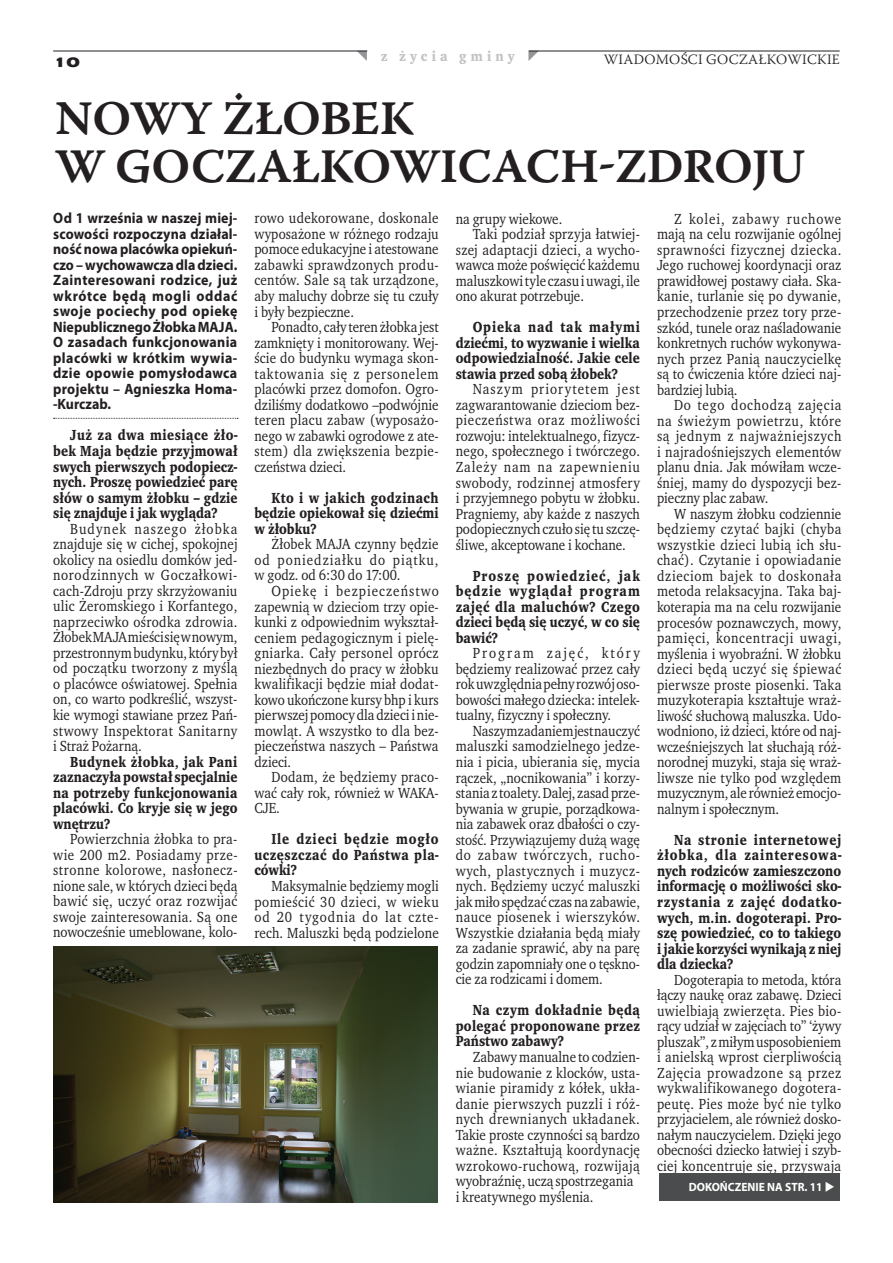
<style>
.page{position:relative;width:893px;height:1263px;background:#fff}
.page>*{position:absolute;margin:0;border:0;box-sizing:border-box;transform-origin:0 0}
.t1{font:48px/48px "Warnock Pro Semibold Capt";letter-spacing:-.02em;color:#231f20}
.t2{font:15px/15.5px "Wro Text";color:#231f20;text-align:justify;scale:.93 1}
.t3{font:700 15px/15.5px "Wro Text";letter-spacing:.005em;color:#231f20;text-align:justify;scale:.93 1}
.t4{font:700 15px/15.6px "Myriad Pro";letter-spacing:.02em;color:#231f20;text-align:justify;scale:.93 1}
.t5{font:15px "Wro Text";letter-spacing:.025em;color:#231f20;scale:.93 1}
.t6{font:15px "Wro Text";letter-spacing:.02em;color:#231f20;scale:.93 1}
.t7{font:300 14.25px "Warnock Pro";letter-spacing:.02em;color:#231f20}
.t8{font:700 14.25px "Wro Text";letter-spacing:.29em;color:#c1c2c4}
.t9{font:900 expanded 14.25px "Nimbus San TCE";color:#231f20}
.t10{font:700 12px "Myriad Pro";color:#fff;scale:.96 1}
</style>
<div class="page">
<hr style="left:53px;top:51px;width:314px;height:1px;background:#231f20">
<hr style="left:529px;top:51px;width:311px;height:1px;background:#231f20">
<svg style="left:54px;top:418px;width:184px;height:1px"></svg>
<div style="left:659px;top:1173px;width:180px;height:27px;background:#4b4c4d"></div>
<img style="left:53px;top:946px;width:384px;height:256px">
<p class="t9" style="left:53px;top:54px;width:28px">10</p>
<p class="t8" style="left:381px;top:47px;width:135px">z życia gminy</p>
<p class="t7" style="left:604px;top:51px;width:237px">WIADOMOŚCI GOCZAŁKOWICKIE</p>
<h1 class="t1" style="left:55px;top:94px;width:750px">NOWY ŻŁOBEK<br>W GOCZAŁKOWICACH-ZDROJU</h1>
<p class="t4" style="left:53px;top:210px;width:200px">Od 1 września w naszej miej&shy;scowości rozpoczyna działal&shy;ność nowa placówka opiekuń&shy;czo – wychowawcza dla dzieci.<br>Zainteresowani rodzice, już wkrótce będą mogli oddać swoje pociechy pod opiekę Niepublicznego Żłobka MAJA.<br>O zasadach funkcjonowania placówki w krótkim wywia&shy;dzie opowie pomysłodawca projektu – Agnieszka Homa--Kurczab.</p>
<p class="t3" style="left:53px;top:428px;width:200px;text-indent:17px">Już za dwa miesiące żło&shy;bek Maja będzie przyjmował swych pierwszych podopiecz&shy;nych. Proszę powiedzieć parę słów o samym żłobku – gdzie się znajduje i jak wygląda?</p>
<p class="t2" style="left:53px;top:521px;width:200px;text-indent:17px">Budynek naszego żłobka znajduje się w cichej, spokojnej okolicy na osiedlu domków jed&shy;norodzinnych w Goczałkowi&shy;cach-Zdroju przy skrzyżowaniu ulic Żeromskiego i Korfantego, naprzeciwko ośrodka zdrowia.<br>Żłobek MAJA mieści się w nowym, przestronnym budynku, który był od początku tworzony z myślą o placówce oświatowej. Spełnia on, co warto podkreślić, wszyst&shy;kie wymogi stawiane przez Pań&shy;stwowy Inspektorat Sanitarny i Straż Pożarną.</p>
<p class="t3" style="left:53px;top:754px;width:200px;text-indent:17px">Budynek żłobka, jak Pani zaznaczyła powstał specjalnie na potrzeby funkcjonowania placówki. Co kryje się w jego wnętrzu?</p>
<p class="t2" style="left:53px;top:831px;width:200px;text-indent:17px">Powierzchnia żłobka to pra&shy;wie 200 m2. Posiadamy prze&shy;stronne kolorowe, nasłonecz&shy;nione sale, w których dzieci będą bawić się, uczyć oraz rozwijać swoje zainteresowania. Są one nowocześnie umeblowane, kolo-</p>
<p class="t2" style="left:254px;top:210px;width:200px">rowo udekorowane, doskonale wyposażone w różnego rodzaju pomoce edukacyjne i atestowane zabawki sprawdzonych produ&shy;centów. Sale są tak urządzone, aby maluchy dobrze się tu czuły i były bezpieczne.</p>
<p class="t2" style="left:254px;top:319px;width:200px;text-indent:17px">Ponadto, cały teren żłobka jest zamknięty i monitorowany. Wej&shy;ście do budynku wymaga skon&shy;taktowania się z personelem placówki przez domofon. Ogro&shy;dziliśmy dodatkowo –podwójnie teren placu zabaw (wyposażo&shy;nego w zabawki ogrodowe z ate&shy;stem) dla zwiększenia bezpie&shy;czeństwa dzieci.</p>
<p class="t3" style="left:254px;top:490px;width:200px;text-indent:17px">Kto i w jakich godzinach będzie opiekował się dziećmi w żłobku?</p>
<p class="t2" style="left:254px;top:536px;width:200px;text-indent:17px">Żłobek MAJA czynny będzie od poniedziałku do piątku, w godz. od 6:30 do 17:00.</p>
<p class="t2" style="left:254px;top:583px;width:200px;text-indent:17px">Opiekę i bezpieczeństwo zapewnią w dzieciom trzy opie&shy;kunki z odpowiednim wykształ&shy;ceniem pedagogicznym i pielę&shy;gniarka. Cały personel oprócz niezbędnych do pracy w żłobku kwalifikacji będzie miał dodat&shy;kowo ukończone kursy bhp i kurs pierwszej pomocy dla dzieci i nie&shy;mowląt. A wszystko to dla bez&shy;pieczeństwa naszych – Państwa dzieci.</p>
<p class="t2" style="left:254px;top:769px;width:200px;text-indent:17px">Dodam, że będziemy praco&shy;wać cały rok, również w WAKA-CJE.</p>
<p class="t3" style="left:254px;top:832px;width:200px;text-indent:17px">Ile dzieci będzie mogło uczęszczać do Państwa pla&shy;cówki?</p>
<p class="t2" style="left:254px;top:878px;width:200px;text-indent:17px">Maksymalnie będziemy mogli pomieścić 30 dzieci, w wieku od 20 tygodnia do lat czte&shy;rech. Maluszki będą podzielone</p>
<p class="t2" style="left:456px;top:211px;width:116px">na grupy wiekowe.</p>
<p class="t6" style="left:473px;top:225px;width:181px">Taki podział sprzyja łatwiej-</p>
<p class="t5" style="left:456px;top:240px;width:200px">szej adaptacji dzieci, a wycho-</p>
<p class="t2" style="left:456px;top:257px;width:200px">wawca może poświęcić każdemu</p>
<p class="t2" style="left:456px;top:273px;width:200px">maluszkowi tyle czasu i uwagi, ile</p>
<p class="t2" style="left:456px;top:288px;width:139px">ono akurat potrzebuje.</p>
<p class="t3" style="left:456px;top:320px;width:200px;text-indent:17px">Opieka nad tak małymi dziećmi, to wyzwanie i wielka odpowiedzialność. Jakie cele stawia przed sobą żłobek?</p>
<p class="t2" style="left:456px;top:381px;width:200px;text-indent:17px">Naszym priorytetem jest zagwarantowanie dzieciom bez&shy;pieczeństwa oraz możliwości rozwoju: intelektualnego, fizycz&shy;nego, społecznego i twórczego.<br>Zależy nam na zapewnieniu swobody, rodzinnej atmosfery i przyjemnego pobytu w żłobku.<br>Pragniemy, aby każde z naszych podopiecznych czuło się tu szczę&shy;śliwe, akceptowane i kochane.</p>
<p class="t3" style="left:456px;top:568px;width:200px;text-indent:17px">Proszę powiedzieć, jak będzie wyglądał program zajęć dla maluchów? Czego dzieci będą się uczyć, w co się bawić?</p>
<p class="t2" style="left:456px;top:645px;width:200px;text-indent:17px">Program zajęć, który będziemy realizować przez cały rok uwzględnia pełny rozwój oso&shy;bowości małego dziecka: intelek&shy;tualny, fizyczny i społeczny.</p>
<p class="t2" style="left:456px;top:723px;width:200px;text-indent:17px">Naszym zadaniem jest nauczyć maluszki samodzielnego jedze&shy;nia i picia, ubierania się, mycia rączek, „nocnikowania” i korzy&shy;stania z toalety. Dalej, zasad prze&shy;bywania w grupie, porządkowa&shy;nia zabawek oraz dbałości o czy&shy;stość. Przywiązujemy dużą wagę do zabaw twórczych, rucho&shy;wych, plastycznych i muzycz&shy;nych. Będziemy uczyć maluszki jak miło spędzać czas na zabawie, nauce piosenek i wierszyków.<br>Wszystkie działania będą miały za zadanie sprawić, aby na parę godzin zapomniały one o tęskno&shy;cie za rodzicami i domem.</p>
<p class="t3" style="left:456px;top:1003px;width:200px;text-indent:17px">Na czym dokładnie będą polegać proponowane przez Państwo zabawy?</p>
<p class="t2" style="left:456px;top:1049px;width:200px;text-align:left;text-indent:17px">Zabawy manualne to codzien&shy;nie budowanie z klocków, usta&shy;wianie piramidy z kółek, ukła&shy;danie pierwszych puzzli i róż&shy;nych drewnianych układanek.<br>Takie proste czynności są bardzo ważne. Kształtują koordynację wzrokowo-ruchową, rozwijają wyobraźnię, uczą spostrzegania i kreatywnego myślenia.</p>
<p class="t2" style="left:657px;top:211px;width:200px;text-indent:17px">Z kolei, zabawy ruchowe mają na celu rozwijanie ogólnej sprawności fizycznej dziecka.<br>Jego ruchowej koordynacji oraz prawidłowej postawy ciała. Ska&shy;kanie, turlanie się po dywanie, przechodzenie przez tory prze&shy;szkód, tunele oraz naśladowanie konkretnych ruchów wykonywa&shy;nych przez Panią nauczycielkę są to ćwiczenia które dzieci naj&shy;bardziej lubią.</p>
<p class="t2" style="left:657px;top:397px;width:200px;text-indent:17px">Do tego dochodzą zajęcia na świeżym powietrzu, które są jednym z najważniejszych i najradośniejszych elementów planu dnia. Jak mówiłam wcze&shy;śniej, mamy do dyspozycji bez&shy;pieczny plac zabaw.</p>
<p class="t2" style="left:657px;top:506px;width:200px;text-indent:17px">W naszym żłobku codziennie będziemy czytać bajki (chyba wszystkie dzieci lubią ich słu&shy;chać). Czytanie i opowiadanie dzieciom bajek to doskonała metoda relaksacyjna. Taka baj&shy;koterapia ma na celu rozwijanie procesów poznawczych, mowy, pamięci, koncentracji uwagi, myślenia i wyobraźni. W żłobku dzieci będą uczyć się śpiewać pierwsze proste piosenki. Taka muzykoterapia kształtuje wraż&shy;liwość słuchową maluszka. Udo&shy;wodniono, iż dzieci, które od naj&shy;wcześniejszych lat słuchają róż&shy;norodnej muzyki, staja się wraż&shy;liwsze nie tylko pod względem muzycznym, ale również emocjo&shy;nalnym i społecznym.</p>
<p class="t3" style="left:657px;top:832px;width:200px;text-indent:17px">Na stronie internetowej żłobka, dla zainteresowa&shy;nych rodziców zamieszczono informację o możliwości sko&shy;rzystania z zajęć dodatko&shy;wych, m.in. dogoterapi. Pro&shy;szę powiedzieć, co to takiego i jakie korzyści wynikają z niej dla dziecka?</p>
<p class="t2" style="left:657px;top:972px;width:200px;text-indent:17px">Dogoterapia to metoda, która łączy naukę oraz zabawę. Dzieci uwielbiają zwierzęta. Pies bio&shy;rący udział w zajęciach to” ‘żywy pluszak”, z miłym usposobieniem i anielską wprost cierpliwością Zajęcia prowadzone są przez wykwalifikowanego dogotera&shy;peutę. Pies może być nie tylko przyjacielem, ale również dosko&shy;nałym nauczycielem. Dzięki jego obecności dziecko łatwiej i szyb&shy;ciej koncentruje się, przyswaja</p>
<p class="t10" style="left:689px;top:1179px;width:154px">DOKOŃCZENIE NA STR. 11 ◆</p>
</div>
